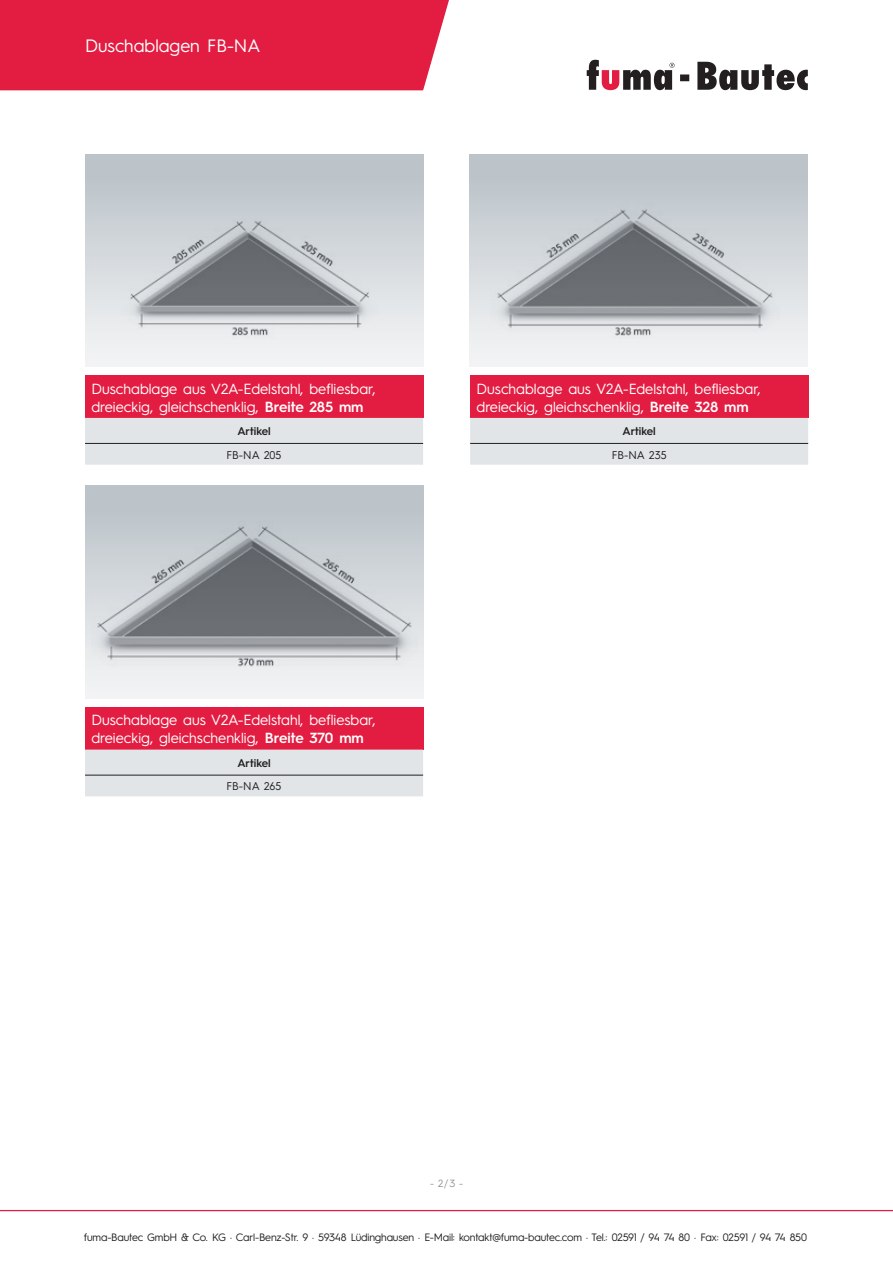
<style>
.page{position:relative;width:893px;height:1263px;background:#fff}
.page>*{position:absolute;margin:0;border:0;box-sizing:border-box;transform-origin:0 0}
.t1{font:18px "Hurme Geometric Sans 3";color:#fff}
.t2{font:14.7px/18px "Hurme Geometric Sans 3";color:#fff}
.t3{font:11.25px "Hurme Geometric Sans 3";color:#231f20}
.t4{font:600 11.25px "Hurme Geometric Sans 3";color:#231f20}
.t5{font:10.8px "Hurme Geometric Sans 3";letter-spacing:-.015em;color:#231f20}
.t6{font:10.5px "Hurme Geometric Sans 3";color:#939598}
.s1{font-weight:600}
</style>
<div class="page">
<div style="left:85px;top:375px;width:338px;height:43px;background:#e31c41"></div>
<div style="left:85px;top:418px;width:338px;height:47px;background:#e1e5e8"></div>
<hr style="left:85px;top:443px;width:338px;height:1px;background:#231f20">
<div style="left:85px;top:707px;width:338px;height:43px;background:#e31c41"></div>
<div style="left:85px;top:750px;width:338px;height:46px;background:#e1e5e8"></div>
<hr style="left:85px;top:775px;width:338px;height:1px;background:#231f20">
<div style="left:470px;top:375px;width:338px;height:43px;background:#e31c41"></div>
<div style="left:470px;top:418px;width:338px;height:47px;background:#e1e5e8"></div>
<hr style="left:470px;top:443px;width:338px;height:1px;background:#231f20">
<div style="left:85px;top:154px;width:338px;height:213px;background:linear-gradient(to bottom,#b7c0c6,#f5f5f6)"></div>
<img style="left:119px;top:201px;width:262px;height:146px">
<div style="left:470px;top:154px;width:338px;height:213px;background:linear-gradient(to bottom,#b7c0c6,#f5f5f6)"></div>
<img style="left:491px;top:193px;width:288px;height:145px">
<div style="left:85px;top:486px;width:338px;height:212px;background:linear-gradient(to bottom,#b7c0c6,#f4f5f6)"></div>
<img style="left:92px;top:503px;width:325px;height:172px">
<hr style="left:0;top:1210px;width:893px;height:1px;background:#e31c41">
<div style="left:0;top:0;width:449px;height:90px;background:#e31c41"></div>
<svg style="left:680px;top:62px;width:128px;height:28px"></svg>
<svg style="left:587px;top:60px;width:87px;height:30px"></svg>
<p class="t1" style="left:85px;top:34px;width:177px">Duschablagen FB-NA</p>
<p class="t2" style="left:91px;top:378px;width:286px">Duschablage aus V2A-Edelstahl, befliesbar, dreieckig, gleichschenklig, <span class="s1">Breite 285 mm</span></p>
<p class="t4" style="left:237px;top:423px;width:35px">Artikel</p>
<p class="t3" style="left:227px;top:447px;width:56px">FB-NA 205</p>
<p class="t2" style="left:476px;top:378px;width:286px">Duschablage aus V2A-Edelstahl, befliesbar, dreieckig, gleichschenklig, <span class="s1">Breite 328 mm</span></p>
<p class="t4" style="left:622px;top:423px;width:35px">Artikel</p>
<p class="t3" style="left:612px;top:447px;width:56px">FB-NA 235</p>
<p class="t2" style="left:91px;top:710px;width:286px">Duschablage aus V2A-Edelstahl, befliesbar, dreieckig, gleichschenklig, <span class="s1">Breite 370 mm</span></p>
<p class="t4" style="left:237px;top:755px;width:35px">Artikel</p>
<p class="t3" style="left:227px;top:779px;width:56px">FB-NA 265</p>
<p class="t6" style="left:430px;top:1175px;width:35px">- 2/3 -</p>
<p class="t5" style="left:84px;top:1230px;width:725px">fuma-Bautec GmbH &amp; Co. KG · Carl-Benz-Str. 9 · 59348 Lüdinghausen · E-Mail: kontakt@fuma-bautec.com · Tel.: 02591 / 94 74 80 · Fax: 02591 / 94 74 850</p>
</div>
